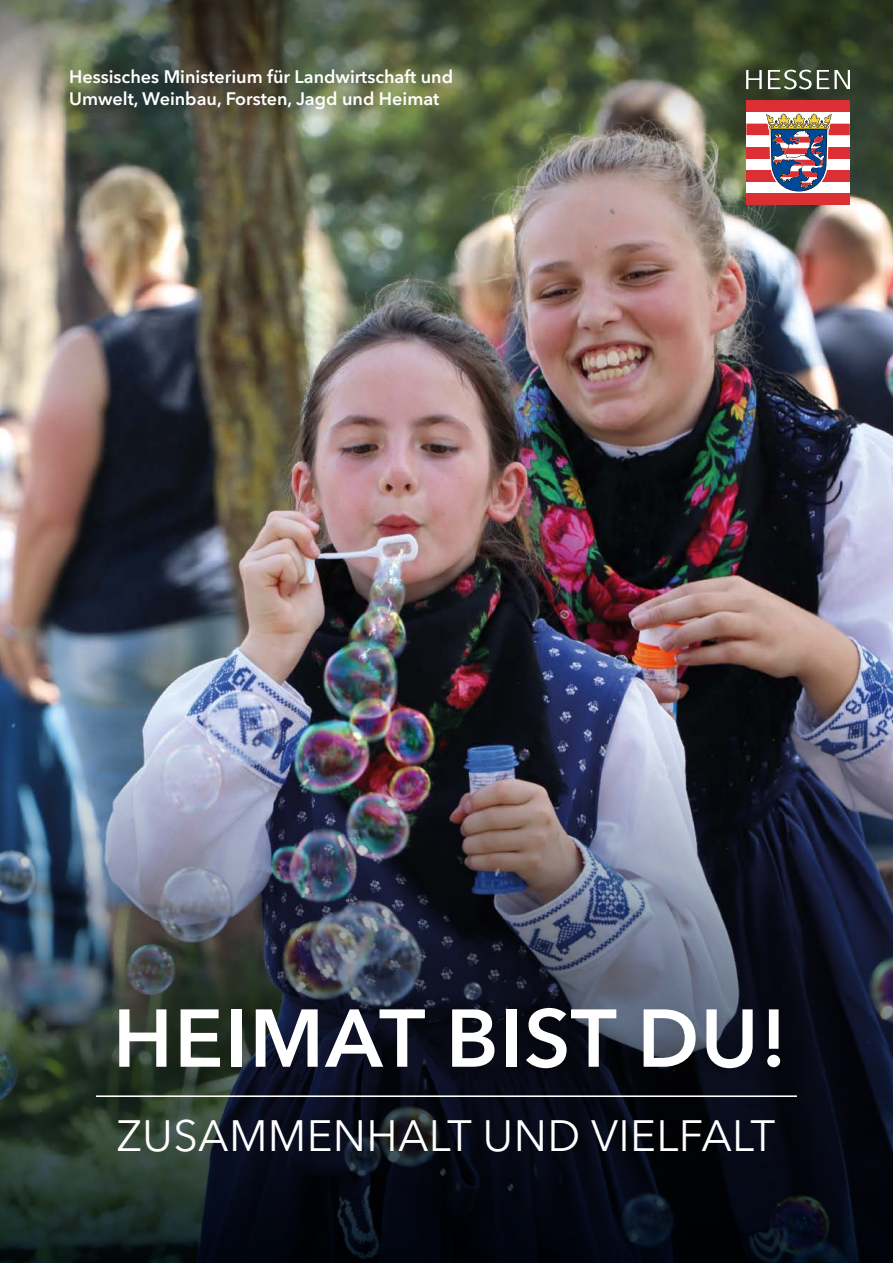
<style>
.page{position:relative;width:893px;height:1263px;background:#fff}
.page>*{position:absolute;margin:0;border:0;box-sizing:border-box;transform-origin:0 0}
.t1{font:600 81px "Avenir Next LT Pro";letter-spacing:.02em;color:#fff}
.t2{font:43.5px "Avenir Next LT Pro";letter-spacing:.01em;color:#fff}
.t3{font:600 18px/21.6px "Avenir Next LT Pro";color:#fff}
</style>
<div class="page">
<img style="left:0;top:183px;width:893px;height:359px">
<img style="left:0;top:0;width:893px;height:183px">
<img style="left:0;top:542px;width:893px;height:721px">
<hr style="left:96px;top:1095px;width:701px;height:2px;background:#fff">
<div style="left:746px;top:101px;width:104px;height:103px;background:#fff"></div>
<div style="left:746px;top:101px;width:104px;height:11px;background:#dc2f34"></div>
<div style="left:746px;top:124px;width:104px;height:11px;background:#dc2f34"></div>
<div style="left:746px;top:147px;width:104px;height:12px;background:#dc2f34"></div>
<div style="left:746px;top:170px;width:104px;height:11px;background:#dc2f34"></div>
<div style="left:746px;top:193px;width:104px;height:11px;background:#dc2f34"></div>
<svg style="left:765px;top:113px;width:68px;height:79px"></svg>
<svg style="left:746px;top:70px;width:16px;height:19px"></svg>
<svg style="left:768px;top:70px;width:82px;height:19px"></svg>
<p class="t3" style="left:69px;top:66px;width:385px">Hessisches Ministerium für Landwirtschaft und<br>Umwelt, Weinbau, Forsten, Jagd und Heimat</p>
<p class="t1" style="left:113px;top:989px;width:676px">HEIMAT BIST DU!</p>
<h2 class="t2" style="left:117px;top:1110px;width:660px">ZUSAMMENHALT UND VIELFALT</h2>
</div>
